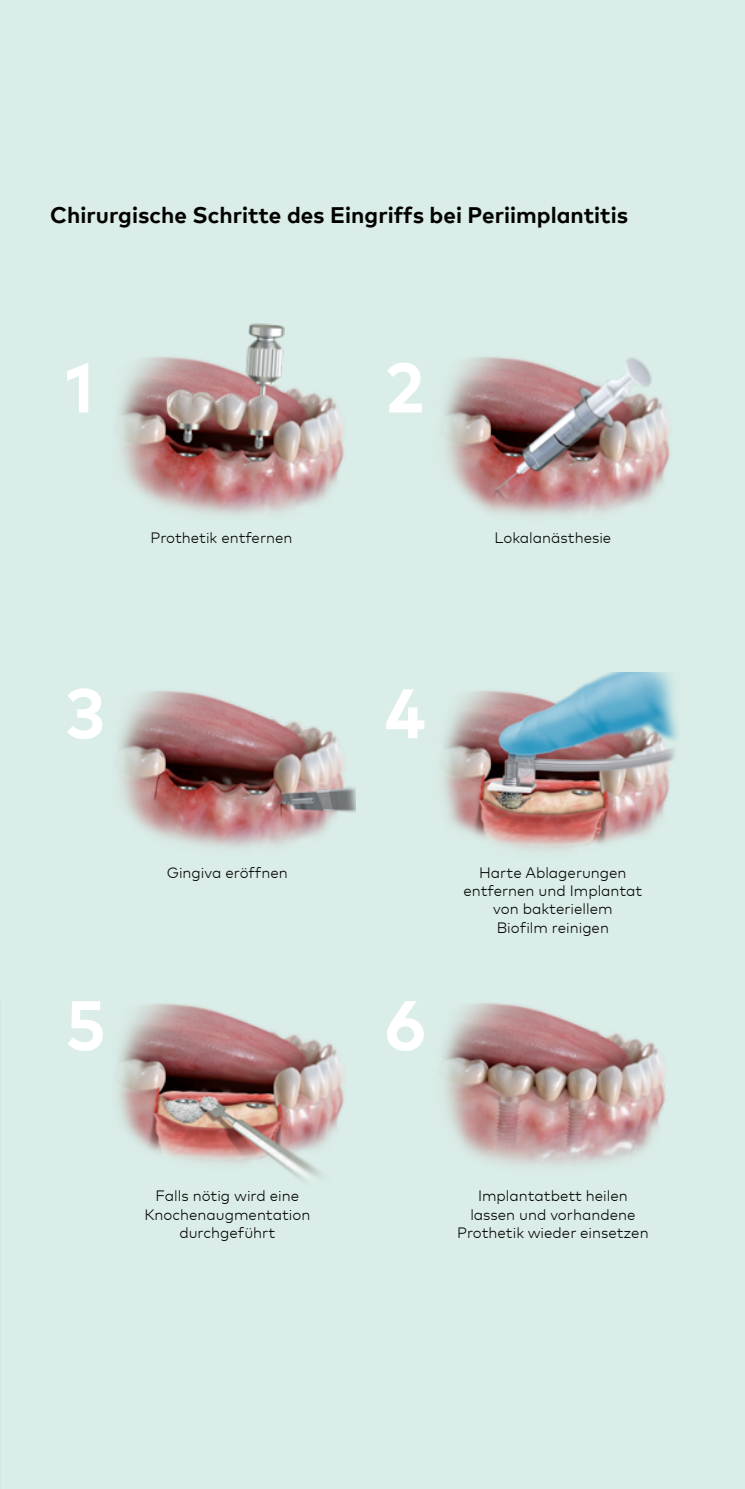
<style>
.page{position:relative;width:745px;height:1489px;background:#fff}
.page>*{position:absolute;margin:0;border:0;box-sizing:border-box;transform-origin:0 0}
.t1{font:700 70px "Mark Pro";color:#fff}
.t2{font:700 22.5px "Mark Pro";color:#000}
.t3{font:300 15px/18.2px "Mark Pro";color:#000;text-align:center}
</style>
<div class="page">
<div style="left:0;top:0;width:744px;height:1488px;background:#daede8"></div>
<img style="left:119px;top:323px;width:225px;height:192px">
<img style="left:119px;top:690px;width:236px;height:158px">
<img style="left:118px;top:1003px;width:227px;height:177px">
<img style="left:443px;top:1003px;width:223px;height:163px">
<img style="left:443px;top:672px;width:235px;height:178px">
<img style="left:444px;top:357px;width:226px;height:159px">
<h2 class="t2" style="left:50px;top:198px;width:579px">Chirurgische Schritte des Eingriffs bei Periimplantitis</h2>
<h1 class="t1" style="left:65px;top:334px;width:30px">1</h1>
<h1 class="t1" style="left:384px;top:334px;width:41px">2</h1>
<p class="t3" style="left:150px;top:527px;width:143px">Prothetik entfernen</p>
<p class="t3" style="left:494px;top:527px;width:118px">Lokalanästhesie</p>
<h1 class="t1" style="left:65px;top:660px;width:42px">3</h1>
<h1 class="t1" style="left:384px;top:660px;width:42px">4</h1>
<p class="t3" style="left:167px;top:862px;width:123px">Gingiva eröffnen</p>
<p class="t3" style="left:463px;top:862px;width:180px">Harte Ablagerungen entfernen und Implantat von bakteriellem<br>Biofilm reinigen</p>
<h1 class="t1" style="left:65px;top:972px;width:42px">5</h1>
<h1 class="t1" style="left:384px;top:972px;width:43px">6</h1>
<p class="t3" style="left:144px;top:1185px;width:167px">Falls nötig wird eine<br>Knochenaugmentation durchgeführt</p>
<p class="t3" style="left:457px;top:1185px;width:193px">Implantatbett heilen lassen und vorhandene<br>Prothetik wieder einsetzen</p>
</div>
